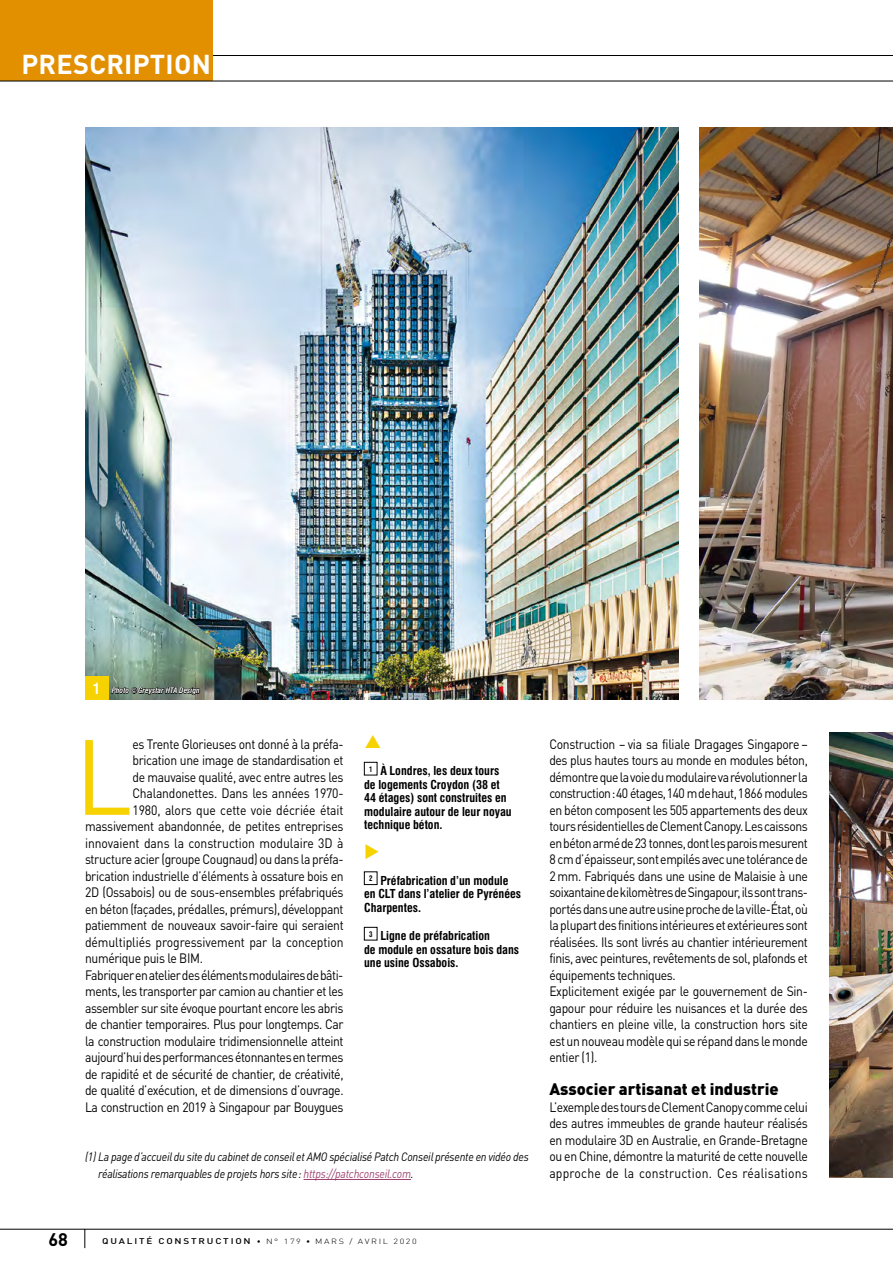
<style>
.page{position:relative;width:893px;height:1263px;background:#fff}
.page>*{position:absolute;margin:0;border:0;box-sizing:border-box;transform-origin:0 0}
.t1{font:105px "DINOT";color:#f6d200;scale:.96 1}
.t2{font:700 27px "DINOT";letter-spacing:.01em;color:#fff}
.t3{font:700 18px "DINOT";color:#000}
.t4{font:900 16.5px "DINOT";color:#000}
.t5{font:13.5px/16.5px "DINOT";letter-spacing:-.03em;color:#000;scale:.9 1}
.t6{font:13.5px "DINOT";letter-spacing:-.005em;color:#000;scale:.9 1}
.t7{font:13.5px "DINOT";letter-spacing:-.01em;color:#000;scale:.9 1}
.t8{font:700 condensed 12px/13.5px "Swiss 721 BT";color:#000}
.t9{font:italic 12px/16.5px "DINOT";letter-spacing:-.02em;color:#000;scale:.9 1}
.t10{font:300 7.5px "DINOT";letter-spacing:.18em;color:#000}
.t11{font:italic 700 condensed 7.5px "Swiss 721 BT";color:#fff}
.s1{font-style:normal;font-size:15px}
.s2{color:#9d4070}
.s3{font-weight:500;font-size:8.25px}
</style>
<div class="page">
<hr style="left:0;top:55px;width:893px;height:1px;background:#000">
<svg style="left:85px;top:1230px;width:1px;height:18px"></svg>
<div style="left:0;top:0;width:213px;height:81px;background:#e29000"></div>
<hr style="left:0;top:81px;width:893px;height:1px;background:#000">
<hr style="left:0;top:1229px;width:893px;height:1px;background:#000">
<img style="left:85px;top:128px;width:594px;height:571px">
<img style="left:700px;top:128px;width:193px;height:571px">
<img style="left:829px;top:732px;width:64px;height:446px">
<div style="left:364px;top:762px;width:13px;height:13px;border:1px solid #000"></div>
<div style="left:364px;top:871px;width:13px;height:14px;border:1px solid #000"></div>
<div style="left:364px;top:927px;width:13px;height:13px;border:1px solid #000"></div>
<hr style="left:304px;top:1179px;width:107px;height:1px;background:#9d4070">
<div style="left:85px;top:676px;width:23px;height:23px;background:#f6d200"></div>
<svg style="left:111px;top:685px;width:89px;height:13px"></svg>
<h2 class="t2" style="left:21px;top:47px;width:191px">PRESCRIPTION</h2>
<p class="t11" style="left:93px;top:686px;width:108px"><span class="s1">1</span> Photo ©Greystar HTA Design</p>
<h1 class="t1" style="left:75px;top:711px;width:61px">L</h1>
<p class="t5" style="left:132px;top:735px;width:236px">es Trente Glorieuses ont donné à la préfa-</p>
<p class="t5" style="left:132px;top:752px;width:236px">brication une image de standardisation et</p>
<p class="t5" style="left:132px;top:768px;width:236px">de mauvaise qualité, avec entre autres les</p>
<p class="t5" style="left:132px;top:785px;width:236px">Chalandonettes. Dans les années 1970-</p>
<p class="t7" style="left:132px;top:801px;width:236px">1980, alors que cette voie décriée était</p>
<p class="t5" style="left:85px;top:818px;width:289px">massivement abandonnée, de petites entreprises</p>
<p class="t6" style="left:85px;top:834px;width:289px">innovaient dans la construction modulaire 3D à</p>
<p class="t5" style="left:85px;top:851px;width:289px">structure acier (groupe Cougnaud) ou dans la préfa-</p>
<p class="t5" style="left:85px;top:867px;width:289px">brication industrielle d’éléments à ossature bois en</p>
<p class="t5" style="left:85px;top:884px;width:289px">2D (Ossabois) ou de sous-ensembles préfabriqués</p>
<p class="t5" style="left:85px;top:900px;width:289px">en béton (façades, prédalles, prémurs), développant</p>
<p class="t5" style="left:85px;top:917px;width:289px">patiemment de nouveaux savoir-faire qui seraient</p>
<p class="t6" style="left:85px;top:933px;width:289px">démultipliés progressivement par la conception</p>
<p class="t5" style="left:85px;top:950px;width:133px">numérique puis le BIM.</p>
<p class="t5" style="left:85px;top:966px;width:289px">Fabriquer en atelier des éléments modulaires de bâti-</p>
<p class="t5" style="left:85px;top:983px;width:289px">ments, les transporter par camion au chantier et les</p>
<p class="t5" style="left:85px;top:999px;width:289px">assembler sur site évoque pourtant encore les abris</p>
<p class="t5" style="left:85px;top:1016px;width:289px">de chantier temporaires. Plus pour longtemps. Car</p>
<p class="t5" style="left:85px;top:1032px;width:289px">la construction modulaire tridimensionnelle atteint</p>
<p class="t5" style="left:85px;top:1049px;width:289px">aujourd’hui des performances étonnantes en termes</p>
<p class="t5" style="left:85px;top:1065px;width:289px">de rapidité et de sécurité de chantier, de créativité,</p>
<p class="t5" style="left:85px;top:1082px;width:289px">de qualité d’exécution, et de dimensions d’ouvrage.</p>
<p class="t5" style="left:85px;top:1098px;width:289px">La construction en 2019 à Singapour par Bouygues</p>
<p class="t8" style="left:364px;top:764px;width:149px;text-indent:5px"><sup>1</sup> À Londres, les deux tours de logements Croydon (38 et<br>44 étages) sont construites en modulaire autour de leur noyau technique béton.</p>
<p class="t8" style="left:364px;top:874px;width:158px;text-indent:5px"><sup>2</sup> Préfabrication d’un module en CLT dans l’atelier de Pyrénées<br>Charpentes.</p>
<p class="t8" style="left:364px;top:929px;width:157px;text-indent:5px"><sup>3</sup> Ligne de préfabrication<br>de module en ossature bois dans une usine Ossabois.</p>
<p class="t9" style="left:98px;top:1148px;width:480px;text-indent:-13px">(1) La page d’accueil du site du cabinet de conseil et AMO spécialisé Patch Conseil présente en vidéo des réalisations remarquables de projets hors site: <span class="s2">https://patchconseil.com</span>.</p>
<h3 class="t3" style="left:48px;top:1227px;width:21px">68</h3>
<p class="t10" style="left:102px;top:1237px;width:316px"><span class="s3">QUALITÉ CONSTRUCTION</span> • N° 179 • MARS / AVRIL 2020</p>
<p class="t5" style="left:549px;top:735px;width:289px">Construction – via sa filiale Dragages Singapore – des plus hautes tours au monde en modules béton, démontre que la voie du modulaire va révolutionner la construction: 40 étages, 140 m de haut, 1866 modules en béton composent les 505 appartements des deux tours résidentielles de Clement Canopy. Les caissons en béton armé de 23 tonnes, dont les parois mesurent 8 cm d’épaisseur, sont empilés avec une tolérance de 2 mm. Fabriqués dans une usine de Malaisie à une soixantaine de kilomètres de Singapour, ils sont trans&shy;portés dans une autre usine proche de la ville-État, où la plupart des finitions intérieures et extérieures sont réalisées. Ils sont livrés au chantier intérieurement finis, avec peintures, revêtements de sol, plafonds et équipements techniques.<br>Explicitement exigée par le gouvernement de Sin&shy;gapour pour réduire les nuisances et la durée des chantiers en pleine ville, la construction hors site est un nouveau modèle qui se répand dans le monde entier (1).</p>
<p class="t4" style="left:549px;top:1078px;width:231px">Associer artisanat et industrie</p>
<p class="t5" style="left:549px;top:1098px;width:289px;text-align:justify">L’exemple des tours de Clement Canopy comme celui des autres immeubles de grande hauteur réalisés en modulaire 3D en Australie, en Grande-Bretagne ou en Chine, démontre la maturité de cette nouvelle approche de la construction. Ces réalisations</p>
</div>
